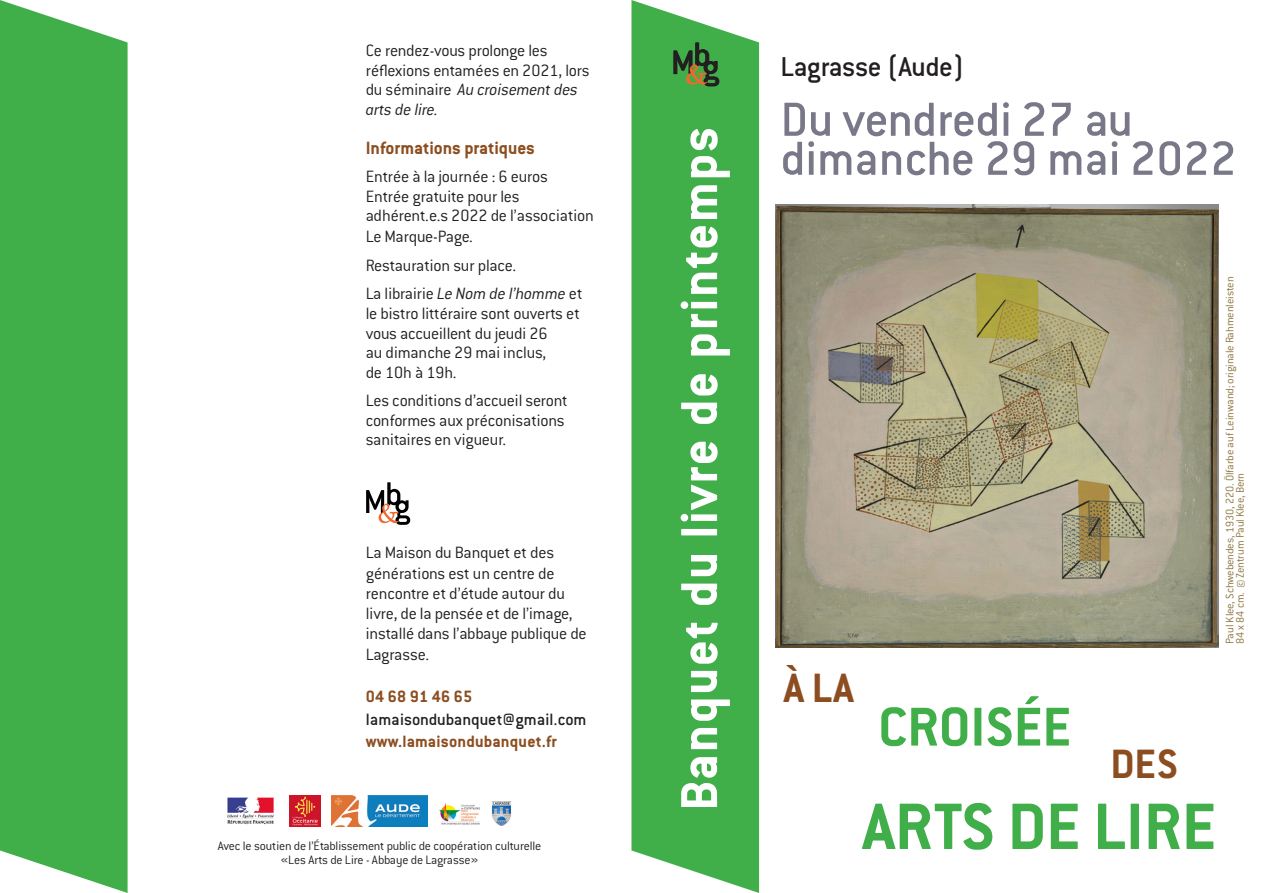
<style>
.page{position:relative;width:1263px;height:893px;background:#fff}
.page>*{position:absolute;margin:0;border:0;box-sizing:border-box;transform-origin:0 0}
.t1{font:700 72px "Conduit ITC";color:#40ae49}
.t2{font:700 60px "Conduit ITC";color:#40ae49}
.t3{font:700 57px "Conduit OSITC";letter-spacing:.025em;color:#fff}
.t4{font:500 52.5px/39px "Conduit ITC";color:#797888}
.t5{font:700 45px "Conduit ITC";color:#8c4e20}
.t6{font:500 30px "Conduit ITC";letter-spacing:-.015em;color:#231f20}
.t7{font:700 19.5px "Conduit ITC";color:#8c4e20}
.t8{font:300 18px/19.5px "Conduit ITC";letter-spacing:-.015em;color:#231f20}
.t9{font:700 18px/22.5px "Conduit ITC";letter-spacing:.01em;color:#8c4e20}
.t10{font:300 13.5px/14.5px "Conduit ITC";letter-spacing:-.015em;color:#231f20;text-align:center}
.t11{font:300 12px/10.5px "Conduit ITC";letter-spacing:-.005em;color:#8d753d}
.s1{font-style:italic}
.s2{font-weight:500;color:#231f20}
</style>
<div class="page">
<div style="left:0;top:0;width:128px;height:893px;background:#40ae49"></div>
<div style="left:631px;top:0;width:128px;height:893px;background:#40ae49"></div>
<svg style="left:673px;top:43px;width:46px;height:43px;background:#457537"></svg>
<img style="left:332px;top:795px;width:95px;height:31px">
<img style="left:227px;top:797px;width:47px;height:28px">
<img style="left:439px;top:803px;width:41px;height:22px">
<img style="left:492px;top:801px;width:20px;height:25px">
<img style="left:289px;top:795px;width:32px;height:31px">
<img style="left:776px;top:204px;width:442px;height:444px">
<svg style="left:366px;top:482px;width:44px;height:43px"></svg>
<p class="t8" style="left:366px;top:41px;width:225px">Ce rendez-vous prolonge les réflexions entamées en 2021, lors du séminaire <span class="s1">Au croisement des arts de lire.</span></p>
<p class="t7" style="left:366px;top:136px;width:171px">Informations pratiques</p>
<p class="t8" style="left:366px;top:167px;width:184px">Entrée à la journée : 6 euros</p>
<p class="t8" style="left:366px;top:186px;width:230px">Entrée gratuite pour les adhérent.e.s 2022 de l’association<br>Le Marque-Page.</p>
<p class="t8" style="left:366px;top:255px;width:152px">Restauration sur place.</p>
<p class="t8" style="left:366px;top:284px;width:218px">La librairie <span class="s1">Le Nom de l’homme</span> et le bistro littéraire sont ouverts et vous accueillent du jeudi 26<br>au dimanche 29 mai inclus,<br>de 10h à 19h.</p>
<p class="t8" style="left:366px;top:390px;width:203px">Les conditions d’accueil seront conformes aux préconisations sanitaires en vigueur.</p>
<p class="t8" style="left:366px;top:542px;width:222px;line-height:20.2px">La Maison du Banquet et des générations est un centre de rencontre et d’étude autour du livre, de la pensée et de l’image, installé dans l’abbaye publique de<br>Lagrasse.</p>
<p class="t9" style="left:366px;top:685px;width:222px">04 68 91 46 65 <span class="s2">lamaisondubanquet@gmail.com </span>www.lamaisondubanquet.fr</p>
<p class="t10" style="left:218px;top:838px;width:325px">Avec le soutien de l’Établissement public de coopération culturelle «Les Arts de Lire - Abbaye de Lagrasse»</p>
<p class="t3" style="left:665px;top:811px;width:686px;rotate:-90deg">Banquet du livre de printemps</p>
<p class="t6" style="left:780px;top:48px;width:185px">Lagrasse (Aude)</p>
<p class="t4" style="left:780px;top:98px;width:458px">Du vendredi 27 au dimanche 29 mai 2022</p>
<p class="t5" style="left:784px;top:660px;width:72px">À LA</p>
<p class="t2" style="left:878px;top:690px;width:194px">CROISÉE</p>
<p class="t5" style="left:1110px;top:737px;width:69px">DES</p>
<p class="t1" style="left:862px;top:783px;width:355px">ARTS DE LIRE</p>
<p class="t11" style="left:1224px;top:644px;width:369px;rotate:-90deg">Paul Klee, Schwebendes, 1930, 220. Ölfarbe auf Leinwand; originale Rahmenleisten<br>84 x 84 cm. © Zentrum Paul Klee, Bern</p>
</div>
